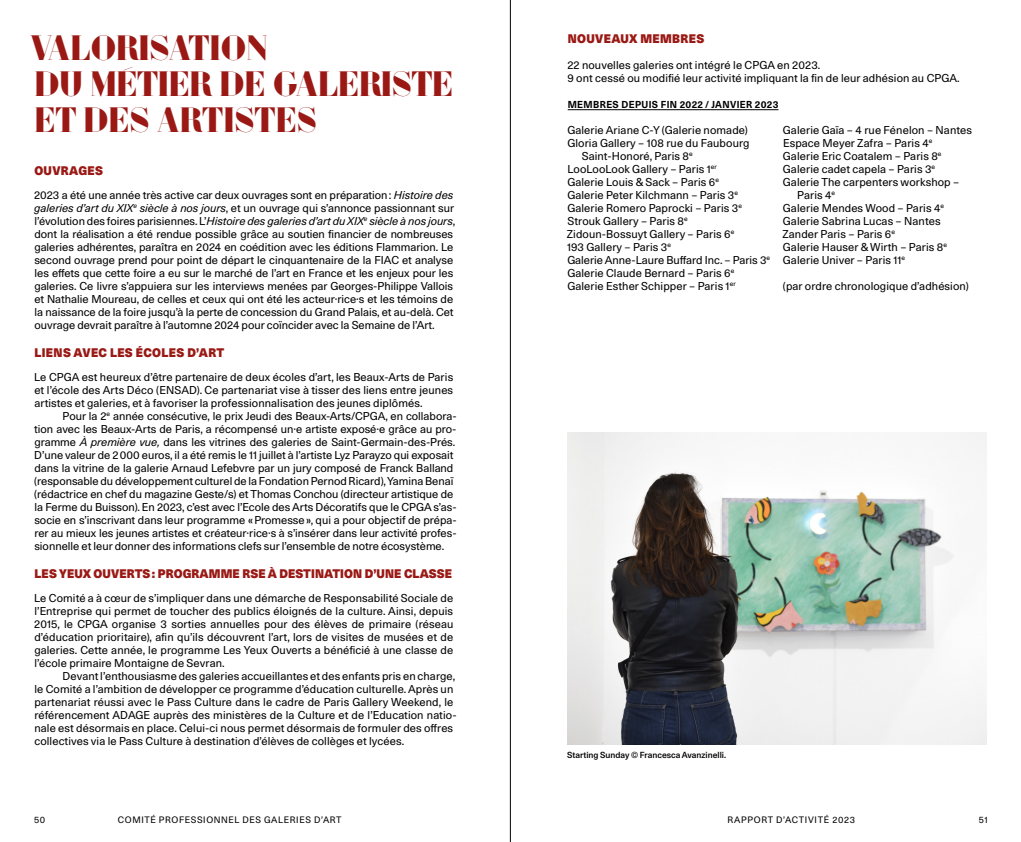
<style>
.page{position:relative;width:1021px;height:842px;background:#fff}
.page>*{position:absolute;margin:0;border:0;box-sizing:border-box;transform-origin:0 0}
.t1{font:900 34px/36px "Sphinx Display";letter-spacing:.03em;color:#9a1915}
.t2{font:900 12px "Unica 77 LL";letter-spacing:.01em;color:#9a1915}
.t3{font:900 12px "Unica 77 LL";letter-spacing:.03em;color:#9a1915}
.t4{font:11px/13px "Unica 77 LL";color:#000}
.t5{font:700 9.8px "Unica 77 LL";letter-spacing:.04em;color:#000}
.t6{font:9px "Unica 77 LL";letter-spacing:.07em;color:#000}
.t7{font:500 8.5px "Unica 77 LL";color:#000}
.s1{font-style:italic}
</style>
<div class="page">
<hr style="left:510px;top:0;width:1px;height:842px;background:#000">
<hr style="left:567px;top:109px;width:211px;height:1px;background:#000">
<img style="left:567px;top:433px;width:419px;height:312px">
<h1 class="t1" style="left:31px;top:30px;width:423px">VALORISATION<br>DU MÉTIER DE GALERISTE<br>ET DES ARTISTES</h1>
<p class="t3" style="left:34px;top:162px;width:70px">OUVRAGES</p>
<p class="t4" style="left:34px;top:188px;width:422px">2023 a été une année très active car deux ouvrages sont en préparation : <span class="s1">Histoire des galeries d’art du XIX</span><sup>e</sup> <span class="s1">siècle à nos jours</span>, et un ouvrage qui s’annonce passionnant sur l’évolution des foires parisiennes. L’<span class="s1">Histoire des galeries d’art du XIX</span><sup>e</sup> <span class="s1">siècle à nos jours</span>, dont la réalisation a été rendue possible grâce au soutien financier de nombreuses galeries adhérentes, paraîtra en 2024 en coédition avec les éditions Flammarion. Le second ouvrage prend pour point de départ le cinquantenaire de la FIAC et analyse les effets que cette foire a eu sur le marché de l’art en France et les enjeux pour les galeries. Ce livre s’appuiera sur les interviews menées par Georges-Philippe Vallois et Nathalie Moureau, de celles et ceux qui ont été les acteur·rice·s et les témoins de la naissance de la foire jusqu’à la perte de concession du Grand Palais, et au-delà. Cet ouvrage devrait paraître à l’automne 2024 pour coïncider avec la Semaine de l’Art.</p>
<p class="t3" style="left:35px;top:344px;width:191px">LIENS AVEC LES ÉCOLES D’ART</p>
<p class="t4" style="left:34px;top:370px;width:420px;text-align:justify">Le CPGA est heureux d’être partenaire de deux écoles d’art, les Beaux-Arts de Paris et l’école des Arts Déco (ENSAD). Ce partenariat vise à tisser des liens entre jeunes artistes et galeries, et à favoriser la professionnalisation des jeunes diplômés.</p>
<p class="t4" style="left:34px;top:409px;width:424px;text-indent:28px">Pour la 2<sup>e</sup> année consécutive, le prix Jeudi des Beaux-Arts/CPGA, en collabora&shy;tion avec les Beaux-Arts de Paris, a récompensé un·e artiste exposé·e grâce au pro&shy;gramme <span class="s1">À première vue,</span> dans les vitrines des galeries de Saint-Germain-des-Prés.<br>D’une valeur de 2 000 euros, il a été remis le 11 juillet à l’artiste Lyz Parayzo qui exposait dans la vitrine de la galerie Arnaud Lefebvre par un jury composé de Franck Balland (responsable du développement culturel de la Fondation Pernod Ricard), Yamina Benaï (rédactrice en chef du magazine Geste/s) et Thomas Conchou (directeur artistique de la Ferme du Buisson). En 2023, c’est avec l’Ecole des Arts Décoratifs que le CPGA s’as&shy;socie en s’inscrivant dans leur programme « Promesse », qui a pour objectif de prépa&shy;rer au mieux les jeunes artistes et créateur·rice·s à s’insérer dans leur activité profes&shy;sionnelle et leur donner des informations clefs sur l’ensemble de notre écosystème.</p>
<p class="t2" style="left:35px;top:565px;width:419px">LES YEUX OUVERTS : PROGRAMME RSE À DESTINATION D’UNE CLASSE</p>
<p class="t4" style="left:34px;top:591px;width:421px;text-align:justify">Le Comité a à cœur de s’impliquer dans une démarche de Responsabilité Sociale de l’Entreprise qui permet de toucher des publics éloignés de la culture. Ainsi, depuis 2015, le CPGA organise 3 sorties annuelles pour des élèves de primaire (réseau d’éducation prioritaire), afin qu’ils découvrent l’art, lors de visites de musées et de galeries. Cette année, le programme Les Yeux Ouverts a bénéficié à une classe de l’école primaire Montaigne de Sevran.</p>
<p class="t4" style="left:34px;top:669px;width:424px;text-indent:28px">Devant l’enthousiasme des galeries accueillantes et des enfants pris en charge, le Comité a l’ambition de développer ce programme d’éducation culturelle. Après un partenariat réussi avec le Pass Culture dans le cadre de Paris Gallery Weekend, le référencement ADAGE auprès des ministères de la Culture et de l’Education natio&shy;nale est désormais en place. Celui-ci nous permet désormais de formuler des offres collectives via le Pass Culture à destination d’élèves de collèges et lycées.</p>
<p class="t3" style="left:567px;top:30px;width:138px">NOUVEAUX MEMBRES</p>
<p class="t4" style="left:567px;top:58px;width:394px">22 nouvelles galeries ont intégré le CPGA en 2023.<br>9 ont cessé ou modifié leur activité impliquant la fin de leur adhésion au CPGA.</p>
<p class="t5" style="left:567px;top:97px;width:212px">MEMBRES DEPUIS FIN 2022 / JANVIER 2023</p>
<p class="t4" style="left:567px;top:123px;width:182px">Galerie Ariane C-Y (Galerie nomade)</p>
<p class="t4" style="left:567px;top:136px;width:184px">Gloria Gallery – 108 rue du Faubourg</p>
<p class="t4" style="left:581px;top:149px;width:112px">Saint-Honoré, Paris 8<sup>e</sup></p>
<p class="t4" style="left:567px;top:162px;width:151px">LooLooLook Gallery – Paris 1<sup>er</sup></p>
<p class="t4" style="left:567px;top:175px;width:153px">Galerie Louis &amp; Sack – Paris 6<sup>e</sup></p>
<p class="t4" style="left:567px;top:188px;width:172px">Galerie Peter Kilchmann – Paris 3<sup>e</sup></p>
<p class="t4" style="left:567px;top:201px;width:176px">Galerie Romero Paprocki – Paris 3<sup>e</sup></p>
<p class="t4" style="left:567px;top:214px;width:122px">Strouk Gallery – Paris 8<sup>e</sup></p>
<p class="t4" style="left:567px;top:227px;width:169px">Zidoun-Bossuyt Gallery – Paris 6<sup>e</sup></p>
<p class="t4" style="left:567px;top:240px;width:105px">193 Gallery – Paris 3<sup>e</sup></p>
<p class="t4" style="left:567px;top:253px;width:204px">Galerie Anne-Laure Buffard Inc. – Paris 3<sup>e</sup></p>
<p class="t4" style="left:567px;top:266px;width:168px">Galerie Claude Bernard – Paris 6<sup>e</sup></p>
<p class="t4" style="left:567px;top:279px;width:170px">Galerie Esther Schipper – Paris 1<sup>er</sup></p>
<p class="t4" style="left:782px;top:123px;width:190px">Galerie Gaïa – 4 rue Fénelon – Nantes</p>
<p class="t4" style="left:783px;top:136px;width:151px">Espace Meyer Zafra – Paris 4<sup>e</sup></p>
<p class="t4" style="left:782px;top:149px;width:160px">Galerie Eric Coatalem – Paris 8<sup>e</sup></p>
<p class="t4" style="left:782px;top:162px;width:154px">Galerie cadet capela – Paris 3<sup>e</sup></p>
<p class="t4" style="left:782px;top:175px;width:178px">Galerie The carpenters workshop –</p>
<p class="t4" style="left:797px;top:188px;width:39px">Paris 4<sup>e</sup></p>
<p class="t4" style="left:782px;top:201px;width:163px">Galerie Mendes Wood – Paris 4<sup>e</sup></p>
<p class="t4" style="left:782px;top:214px;width:159px">Galerie Sabrina Lucas – Nantes</p>
<p class="t4" style="left:782px;top:227px;width:114px">Zander Paris – Paris 6<sup>e</sup></p>
<p class="t4" style="left:782px;top:240px;width:166px">Galerie Hauser &amp; Wirth – Paris 8<sup>e</sup></p>
<p class="t4" style="left:782px;top:253px;width:124px">Galerie Univer – Paris 11<sup>e</sup></p>
<p class="t4" style="left:783px;top:279px;width:187px">(par ordre chronologique d’adhésion)</p>
<p class="t7" style="left:567px;top:749px;width:160px">Starting Sunday © Francesca Avanzinelli.</p>
<p class="t6" style="left:34px;top:813px;width:13px">50</p>
<p class="t6" style="left:118px;top:813px;width:225px">COMITÉ PROFESSIONNEL DES GALERIES D’ART</p>
<p class="t6" style="left:727px;top:813px;width:129px">RAPPORT D’ACTIVITÉ 2023</p>
<p class="t6" style="left:978px;top:813px;width:10px">51</p>
</div>
